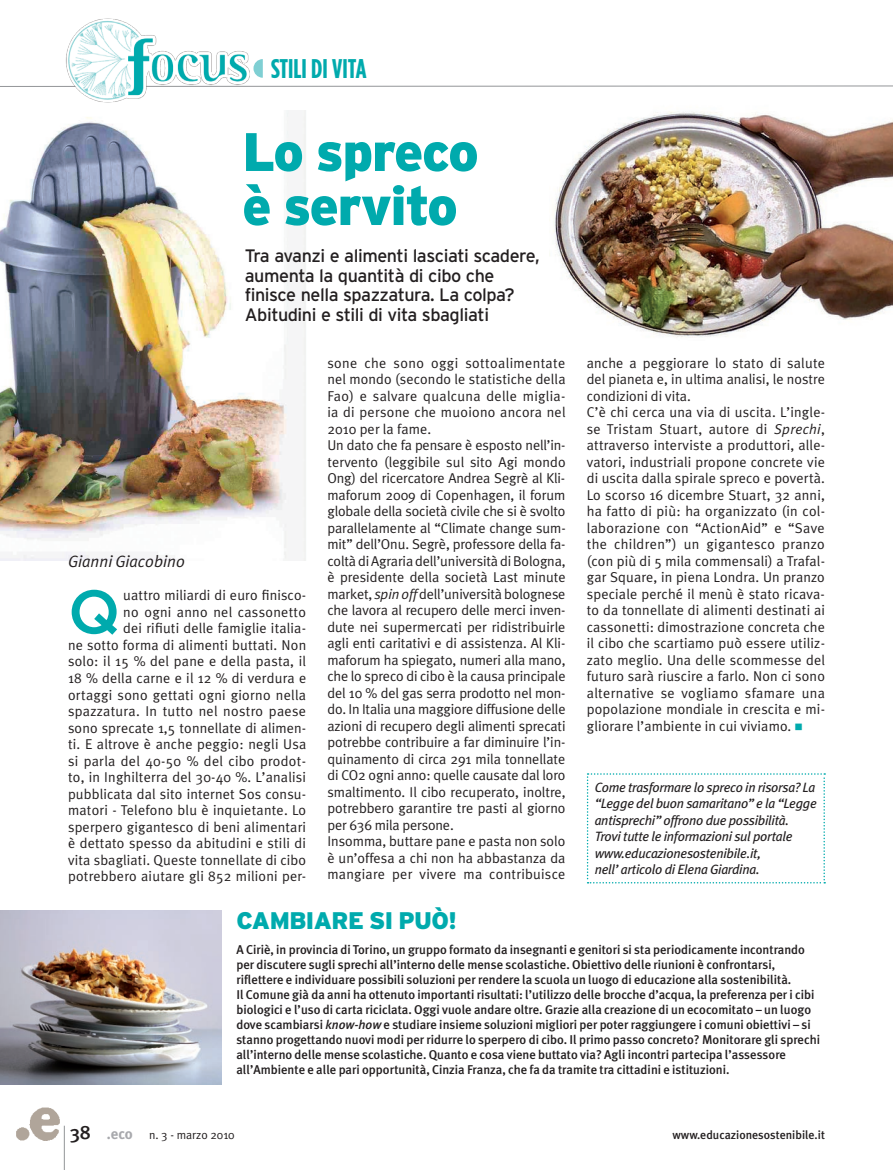
<style>
.page{position:relative;width:893px;height:1170px;background:#fff}
.page>*{position:absolute;margin:0;border:0;box-sizing:border-box;transform-origin:0 0}
.t1{font:500 61.35px "Gotham";color:#00aaad}
.t2{font:900 54px/54px "Interstate";letter-spacing:-.04em;color:#00aaad}
.t3{font:700 27px "Gotham Condensed";color:#00aaad}
.t4{font:900 24px "Interstate";letter-spacing:-.025em;color:#00aaad}
.t5{font:18px/19.5px "Interstate";letter-spacing:-.025em;color:#231f20}
.t6{font:italic 16.5px "Meta Plus Normal";color:#231f20}
.t7{font:700 15px "Meta Plus";color:#a8a9ad}
.t8{font:14.25px/16.5px "Meta Plus Normal";letter-spacing:.01em;color:#231f20}
.t9{font:italic 13.5px/16.5px "Meta Plus";letter-spacing:-.02em;color:#231f20}
.t10{font:500 12.75px/15px "Meta Plus";color:#231f20}
.t11{font:500 12px "Meta Plus";color:#231f20}
.t12{font:12px "Meta Plus Normal";color:#231f20}
.s1{font-style:italic}
.s2{color:#00aaad}
.s3{font-weight:500;font-size:19.5px;color:#231f20}
</style>
<div class="page">
<hr style="left:64px;top:1125px;width:1px;height:44px;background:#939598">
<img style="left:16px;top:1107px;width:44px;height:33px">
<svg style="left:0;top:85px;width:893px;height:2px"></svg>
<img style="left:0;top:110px;width:306px;height:450px">
<img style="left:62px;top:18px;width:227px;height:85px">
<svg style="left:253px;top:59px;width:10px;height:19px"></svg>
<img style="left:553px;top:112px;width:340px;height:225px">
<img style="left:0;top:910px;width:221px;height:174px">
<svg style="left:587px;top:773px;width:238px;height:110px"></svg>
<h3 class="t3" style="left:271px;top:54px;width:97px">STILI DI VITA</h3>
<h2 class="t2" style="left:242px;top:124px;width:238px">Lo spreco è servito</h2>
<p class="t5" style="left:245px;top:246px;width:296px">Tra avanzi e alimenti lasciati scadere, aumenta la quantità di cibo che finisce nella spazzatura. La colpa?<br>Abitudini e stili di vita sbagliati</p>
<p class="t6" style="left:68px;top:552px;width:119px">Gianni Giacobino</p>
<h1 class="t1" style="left:68px;top:577px;width:54px">Q</h1>
<p class="t8" style="left:68px;top:587px;width:240px;text-align:right">uattro miliardi di euro finisco-<br>no ogni anno nel cassonetto<br>dei rifiuti delle famiglie italia-<br>ne sotto forma di alimenti buttati. Non solo: il 15 % del pane e della pasta, il 18 % della carne e il 12 % di verdura e ortaggi sono gettati ogni giorno nella spazzatura. In tutto nel nostro paese sono sprecate 1,5 tonnellate di alimen&shy;ti. E altrove è anche peggio: negli Usa si parla del 40-50 % del cibo prodot&shy;to, in Inghilterra del 30-40 %. L’analisi pubblicata dal sito internet Sos consu&shy;matori - Telefono blu è inquietante. Lo sperpero gigantesco di beni alimentari è dettato spesso da abitudini e stili di vita sbagliati. Queste tonnellate di cibo potrebbero aiutare gli 852 milioni per-</p>
<p class="t8" style="left:327px;top:354px;width:240px">sone che sono oggi sottoalimentate nel mondo (secondo le statistiche della Fao) e salvare qualcuna delle miglia&shy;ia di persone che muoiono ancora nel 2010 per la fame.<br>Un dato che fa pensare è esposto nell’in&shy;tervento (leggibile sul sito Agi mondo Ong) del ricercatore Andrea Segrè al Kli&shy;maforum 2009 di Copenhagen, il forum globale della società civile che si è svolto parallelamente al “Climate change sum&shy;mit” dell’Onu. Segrè, professore della fa&shy;coltà di Agraria dell’università di Bologna, è presidente della società Last minute market, <span class="s1">spin off</span> dell’università bolognese che lavora al recupero delle merci inven&shy;dute nei supermercati per ridistribuirle agli enti caritativi e di assistenza. Al Kli&shy;maforum ha spiegato, numeri alla mano, che lo spreco di cibo è la causa principale del 10 % del gas serra prodotto nel mon&shy;do. In Italia una maggiore diffusione delle azioni di recupero degli alimenti sprecati potrebbe contribuire a far diminuire l’in&shy;quinamento di circa 291 mila tonnellate di CO2 ogni anno: quelle causate dal loro smaltimento. Il cibo recuperato, inoltre, potrebbero garantire tre pasti al giorno per 636 mila persone.<br>Insomma, buttare pane e pasta non solo è un’offesa a chi non ha abbastanza da mangiare per vivere ma contribuisce</p>
<p class="t8" style="left:587px;top:354px;width:240px">anche a peggiorare lo stato di salute del pianeta e, in ultima analisi, le nostre condizioni di vita.<br>C’è chi cerca una via di uscita. L’ingle&shy;se Tristam Stuart, autore di <span class="s1">Sprechi</span>, attraverso interviste a produttori, alle&shy;vatori, industriali propone concrete vie di uscita dalla spirale spreco e povertà.<br>Lo scorso 16 dicembre Stuart, 32 anni, ha fatto di più: ha organizzato (in col&shy;laborazione con “ActionAid” e “Save the children”) un gigantesco pranzo (con più di 5 mila commensali) a Trafal&shy;gar Square, in piena Londra. Un pranzo speciale perché il menù è stato ricava&shy;to da tonnellate di alimenti destinati ai cassonetti: dimostrazione concreta che il cibo che scartiamo può essere utiliz&shy;zato meglio. Una delle scommesse del futuro sarà riuscire a farlo. Non ci sono alternative se vogliamo sfamare una popolazione mondiale in crescita e mi&shy;gliorare l’ambiente in cui viviamo. <span class="s2">■</span></p>
<p class="t9" style="left:595px;top:778px;width:224px">Come trasformare lo spreco in risorsa? La “Legge del buon samaritano” e la “Legge antisprechi” offrono due possibilità.<br>Trovi tutte le informazioni sul portale www.educazionesostenibile.it, nell’articolo di Elena Giardina.</p>
<h3 class="t4" style="left:236px;top:906px;width:222px">Cambiare si può!</h3>
<p class="t10" style="left:236px;top:942px;width:585px">A Ciriè, in provincia di Torino, un gruppo formato da insegnanti e genitori si sta periodicamente incontrando per discutere sugli sprechi all’interno delle mense scolastiche. Obiettivo delle riunioni è confrontarsi, riflettere e individuare possibili soluzioni per rendere la scuola un luogo di educazione alla sostenibilità.<br>Il Comune già da anni ha ottenuto importanti risultati: l’utilizzo delle brocche d’acqua, la preferenza per i cibi biologici e l’uso di carta riciclata. Oggi vuole andare oltre. Grazie alla creazione di un ecocomitato – un luogo dove scambiarsi <span class="s1">know-how</span> e studiare insieme soluzioni migliori per poter raggiungere i comuni obiettivi – si stanno progettando nuovi modi per ridurre lo sperpero di cibo. Il primo passo concreto? Monitorare gli sprechi all’interno delle mense scolastiche. Quanto e cosa viene buttato via? Agli incontri partecipa l’assessore all’Ambiente e alle pari opportunità, Cinzia Franza, che fa da tramite tra cittadini e istituzioni.</p>
<p class="t7" style="left:70px;top:1125px;width:64px"><span class="s3">38</span> .eco</p>
<p class="t12" style="left:149px;top:1128px;width:87px">n. 3 - marzo 2010</p>
<p class="t11" style="left:672px;top:1128px;width:154px">www.educazionesostenibile.it</p>
</div>
